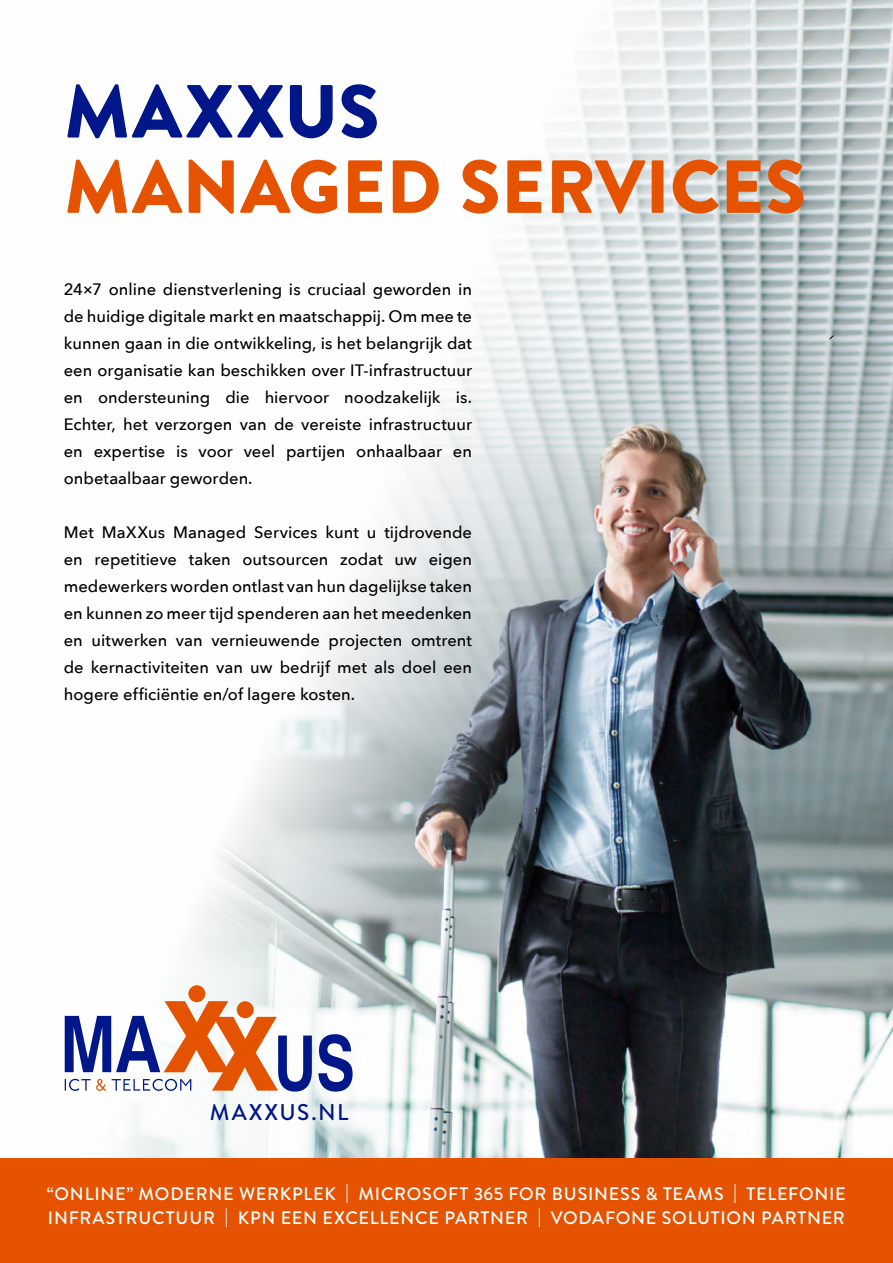
<style>
.page{position:relative;width:893px;height:1263px;background:#fff}
.page>*{position:absolute;margin:0;border:0;box-sizing:border-box;transform-origin:0 0}
.t1{font:900 75px "Brandon Grotesque";letter-spacing:.005em;color:#e65300}
.t2{font:900 75px "Brandon Grotesque";letter-spacing:.025em;color:#001689}
.t3{font:500 22.65px "Brandon Grotesque";letter-spacing:.07em;color:#001689}
.t4{font:500 18px/24px "Brandon Grotesque";letter-spacing:.04em;color:#fff}
.t5{font:500 16.5px/27px "Avenir Next";color:#000;text-align:justify}
</style>
<div class="page">
<img style="left:0;top:0;width:893px;height:1159px">
<div style="left:0;top:1159px;width:893px;height:104px;background:#e65300"></div>
<svg style="left:830px;top:335px;width:3px;height:5px"></svg>
<div style="left:5px;top:931px;width:404px;height:219px;background:#fff;opacity:.75"></div>
<svg style="left:318px;top:1034px;width:35px;height:57px"></svg>
<div style="left:188px;top:985px;width:17px;height:17px;background:#e45400;border-radius:50%"></div>
<svg style="left:65px;top:1001px;width:247px;height:90px"></svg>
<h1 class="t2" style="left:64px;top:59px;width:317px">MAXXUS</h1>
<h1 class="t1" style="left:64px;top:134px;width:743px">MANAGED SERVICES</h1>
<p class="t5" style="left:64px;top:275px;width:410px">24×7 online dienstverlening is cruciaal geworden in de huidige digitale markt en maatschappij. Om mee te kunnen gaan in die ontwikkeling, is het belangrijk dat een organisatie kan beschikken over IT-infrastructuur en ondersteuning die hiervoor noodzakelijk is.<br>Echter, het verzorgen van de vereiste infrastructuur en expertise is voor veel partijen onhaalbaar en onbetaalbaar geworden.</p>
<p class="t5" style="left:64px;top:518px;width:410px">Met MaXXus Managed Services kunt u tijdrovende en repetitieve taken outsourcen zodat uw eigen medewerkers worden ontlast van hun dagelijkse taken en kunnen zo meer tijd spenderen aan het meedenken en uitwerken van vernieuwende projecten omtrent de kernactiviteiten van uw bedrijf met als doel een hogere efficiëntie en/of lagere kosten.</p>
<h2 class="t3" style="left:210px;top:1096px;width:140px">MAXXUS.NL</h2>
<p class="t4" style="left:47px;top:1182px;width:800px">“ONLINE” MODERNE WERKPLEK | MICROSOFT 365 FOR BUSINESS &amp; TEAMS | TELEFONIE<br>INFRASTRUCTUUR | KPN EEN EXCELLENCE PARTNER | VODAFONE SOLUTION PARTNER</p>
</div>
